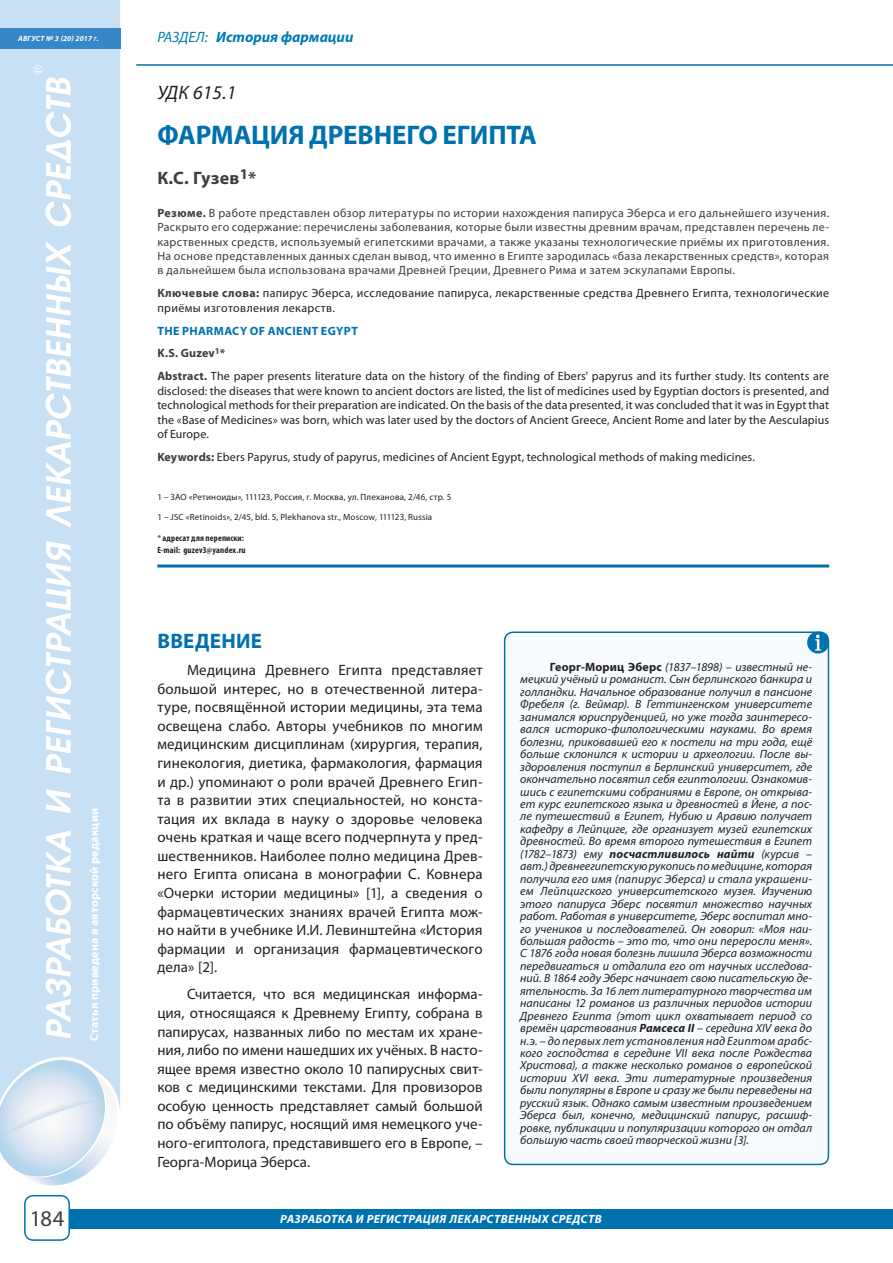
<style>
.page{position:relative;width:893px;height:1263px;background:#fff}
.page>*{position:absolute;margin:0;border:0;box-sizing:border-box;transform-origin:0 0}
.Normal__Web{font:700 27px "Myriad Pro";letter-spacing:-.005em;color:#0071af}
.Заголовок_3_copy{font:22.5px "Myriad Pro";color:#3e3e3f}
.Основной{font:700 21px "Myriad Pro";letter-spacing:.01em;color:#0071af}
.TM_lid{font:italic 19.5px "Myriad Pro";letter-spacing:.01em;color:#231f20}
.TM_lid-2{font:700 18px "Myriad Pro";letter-spacing:.01em;color:#3e3e3f}
.Основной-2{font:15px/18.6px "Myriad Pro";letter-spacing:.005em;color:#231f20;text-align:justify}
.t1{font:italic 700 15px "Myriad Pro";color:#0079b5}
.Обычный{font:italic 12px/12.5px "Myriad Pro";letter-spacing:.005em;color:#231f20;text-align:justify}
.TM_lid-3{font:12px/14.4px "Myriad Pro";letter-spacing:.015em;color:#231f20}
.TM_lid-4{font:12px/14.4px "Myriad Pro";letter-spacing:.03em;color:#3e3e3f;text-align:justify}
.t2{font:italic 700 12px "Myriad Pro";letter-spacing:.03em;color:#fff}
.Основной-3{font:700 12px "Myriad Pro";letter-spacing:.015em;color:#fff}
.TM_lid-5{font:700 12px "Myriad Pro";letter-spacing:.03em;color:#0071af}
.TM_lid-6{font:700 12px "Myriad Pro";letter-spacing:.015em;color:#3e3e3f}
.TM_lid-7{font:9px "Myriad Pro";letter-spacing:.015em;color:#231f20}
.TM_lid-8{font:700 condensed 9px "Myriad Pro";letter-spacing:.02em;color:#231f20}
.t3{font:italic 700 7.5px "Myriad Pro";letter-spacing:.03em;color:#fff}
.s1{font-size:6px}
.s2{font-weight:400}
.s3{font-weight:700}
.s4{font-weight:700;color:#3e3e3f}
.s5{font-weight:400;font-stretch:normal}
.s6{font-weight:700;font-style:normal}
</style>
<div class="page">
<div style="left:70px;top:1209px;width:823px;height:20px;background:#0071af"></div>
<div style="left:24px;top:1195px;width:46px;height:46px;border:2px solid #0071af;border-radius:9px"></div>
<div style="left:0;top:0;width:120px;height:1109px;background:#c7e0f3"></div>
<svg style="left:46px;top:830px;width:25px;height:208px"></svg>
<svg style="left:46px;top:789px;width:25px;height:24px"></svg>
<svg style="left:46px;top:541px;width:25px;height:232px"></svg>
<svg style="left:46px;top:241px;width:25px;height:287px"></svg>
<svg style="left:0;top:1060px;width:118px;height:125px"></svg>
<svg style="left:33px;top:65px;width:38px;height:161px"></svg>
<div style="left:0;top:28px;width:120px;height:20px;background:#3687c7"></div>
<hr style="left:136px;top:64px;width:757px;height:2px;background:#0071af">
<hr style="left:157px;top:564px;width:672px;height:3px;background:#0071af">
<div style="left:505px;top:632px;width:323px;height:532px;background:#f7fbfd;border-radius:9px"></div>
<div style="left:504px;top:631px;width:325px;height:534px;border:2px solid #0071af;border-radius:9px"></div>
<svg style="left:807px;top:632px;width:22px;height:21px"></svg>
<p class="t3" style="left:18px;top:34px;width:82px">АВГУСТ № 3 (20) 2017 <span class="s1">Г</span>.</p>
<p class="Основной-3" style="left:86px;top:1041px;width:234px;rotate:-90deg">Статья приведена в авторской редакции</p>
<p class="Заголовок_3_copy" style="left:30px;top:1205px;width:36px">184</p>
<p class="t1" style="left:157px;top:28px;width:198px"><span class="s2">РАЗДЕЛ:</span> История фармации</p>
<p class="TM_lid" style="left:157px;top:81px;width:80px">УДК 615.1</p>
<p class="Normal__Web" style="left:158px;top:118px;width:381px">ФАРМАЦИЯ ДРЕВНЕГО ЕГИПТА</p>
<p class="TM_lid-2" style="left:157px;top:166px;width:100px">К.С. Гузев<sup>1</sup>*</p>
<p class="TM_lid-4" style="left:157px;top:205px;width:673px"><span class="s3">Резюме.</span> В работе представлен обзор литературы по истории нахождения папируса Эберса и его дальнейшего изучения.<br>Раскрыто его содержание: перечислены заболевания, которые были известны древним врачам, представлен перечень ле&shy;карственных средств, используемый египетскими врачами, а также указаны технологические приёмы их приготовления.<br>На основе представленных данных сделан вывод, что именно в Египте зародилась «база лекарственных средств», которая в дальнейшем была использована врачами Древней Греции, Древнего Рима и затем эскулапами Европы.</p>
<p class="TM_lid-3" style="left:157px;top:286px;width:673px"><span class="s4">Ключевые слова:</span> папирус Эберса, исследование папируса, лекарственные средства Древнего Египта, технологические приёмы изготовления лекарств.</p>
<p class="TM_lid-5" style="left:157px;top:323px;width:202px">THE PHARMACY OF ANCIENT EGYPT</p>
<p class="TM_lid-6" style="left:157px;top:346px;width:69px">K.S. Guzev<sup>1</sup>*</p>
<p class="TM_lid-3" style="left:157px;top:369px;width:673px;text-align:justify"><span class="s4">Abstract.</span> The paper presents literature data on the history of the finding of Ebers' papyrus and its further study. Its contents are disclosed: the diseases that were known to ancient doctors are listed, the list of medicines used by Egyptian doctors is presented, and technological methods for their preparation are indicated. On the basis of the data presented, it was concluded that it was in Egypt that the «Base of Medicines» was born, which was later used by the doctors of Ancient Greece, Ancient Rome and later by the Aesculapius of Europe.</p>
<p class="TM_lid-3" style="left:157px;top:449px;width:599px"><span class="s4">Keywords:</span> Ebers Papyrus, study of papyrus, medicines of Ancient Egypt, technological methods of making medicines.</p>
<p class="TM_lid-7" style="left:157px;top:491px;width:296px">1 – ЗАО «Ретиноиды», 111123, Россия, г. Москва, ул. Плеханова, 2/46, стр. 5</p>
<p class="TM_lid-7" style="left:157px;top:512px;width:276px">1 – JSC «Retinoids», 2/45, bld. 5, Plekhanova str., Moscow, 111123, Russia</p>
<p class="TM_lid-8" style="left:157px;top:532px;width:88px"><span class="s5">*</span> адресат для переписки:</p>
<p class="TM_lid-8" style="left:157px;top:544px;width:90px">E-mail: guzev3@yandex.ru</p>
<p class="Основной" style="left:158px;top:627px;width:106px">ВВЕДЕНИЕ</p>
<p class="Основной-2" style="left:157px;top:660px;width:327px;text-indent:30px">Медицина Древнего Египта представляет большой интерес, но в отечественной литера&shy;туре, посвящённой истории медицины, эта тема освещена слабо. Авторы учебников по многим медицинским дисциплинам (хирургия, терапия, гинекология, диетика, фармакология, фармация и др.) упоминают о роли врачей Древнего Егип&shy;та в развитии этих специальностей, но конста&shy;тация их вклада в науку о здоровье человека очень краткая и чаще всего подчерпнута у пред&shy;шественников. Наиболее полно медицина Древ&shy;него Египта описана в монографии С. Ковнера «Очерки истории медицины» [1], а сведения о фармацевтических знаниях врачей Египта мож&shy;но найти в учебнике И.И. Левинштейна «История фармации и организация фармацевтического дела» [2].</p>
<p class="Основной-2" style="left:157px;top:985px;width:327px;text-indent:30px">Считается, что вся медицинская информа&shy;ция, относящаяся к Древнему Египту, собрана в папирусах, названных либо по местам их хране&shy;ния, либо по имени нашедших их учёных. В насто&shy;ящее время известно около 10 папирусных свит&shy;ков с медицинскими текстами. Для провизоров особую ценность представляет самый большой по объёму папирус, носящий имя немецкого уче&shy;ного-египтолога, представившего его в Европе, – Георга-Морица Эберса.</p>
<p class="Обычный" style="left:520px;top:661px;width:294px;text-indent:30px"><span class="s6">Георг-Мориц Эберс</span> (1837–1898) – известный не&shy;мецкий учёный и романист. Сын берлинского банкира и голландки. Начальное образование получил в пансионе Фребеля (г. Веймар). В Геттингенском университете занимался юриспруденцией, но уже тогда заинтересо&shy;вался историко-филологическими науками. Во время болезни, приковавшей его к постели на три года, ещё больше склонился к истории и археологии. После вы&shy;здоровления поступил в Берлинский университет, где окончательно посвятил себя египтологии. Ознакомив&shy;шись с египетскими собраниями в Европе, он открыва&shy;ет курс египетского языка и древностей в Йене, а пос&shy;ле путешествий в Египет, Нубию и Аравию получает кафедру в Лейпциге, где организует музей египетских древностей. Во время второго путешествия в Египет (1782–1873) ему <span class="s3">посчастливилось найти</span> (курсив – авт.) древнеегипетскую рукопись по медицине, которая получила его имя (папирус Эберса) и стала украшени&shy;ем Лейпцигского университетского музея. Изучению этого папируса Эберс посвятил множество научных работ. Работая в университете, Эберс воспитал мно&shy;го учеников и последователей. Он говорил: «Моя наи&shy;большая радость – это то, что они переросли меня».<br>С 1876 года новая болезнь лишила Эберса возможности передвигаться и отдалила его от научных исследова&shy;ний. В 1864 году Эберс начинает свою писательскую де&shy;ятельность. За 16 лет литературного творчества им написаны 12 романов из различных периодов истории Древнего Египта (этот цикл охватывает период со времён царствования <span class="s3">Рамсеса II</span> – середина XIV века до н.э. – до первых лет установления над Египтом арабс&shy;кого господства в середине VII века после Рождества Христова), а также несколько романов о европейской истории XVI века. Эти литературные произведения были популярны в Европе и сразу же были переведены на русский язык. Однако самым известным произведением Эберса был, конечно, медицинский папирус, расшиф&shy;ровке, публикации и популяризации которого он отдал большую часть своей творческой жизни [3].</p>
<p class="t2" style="left:280px;top:1211px;width:323px">РАЗРАБОТКА И РЕГИСТРАЦИЯ ЛЕКАРСТВЕННЫХ СРЕДСТВ</p>
</div>
